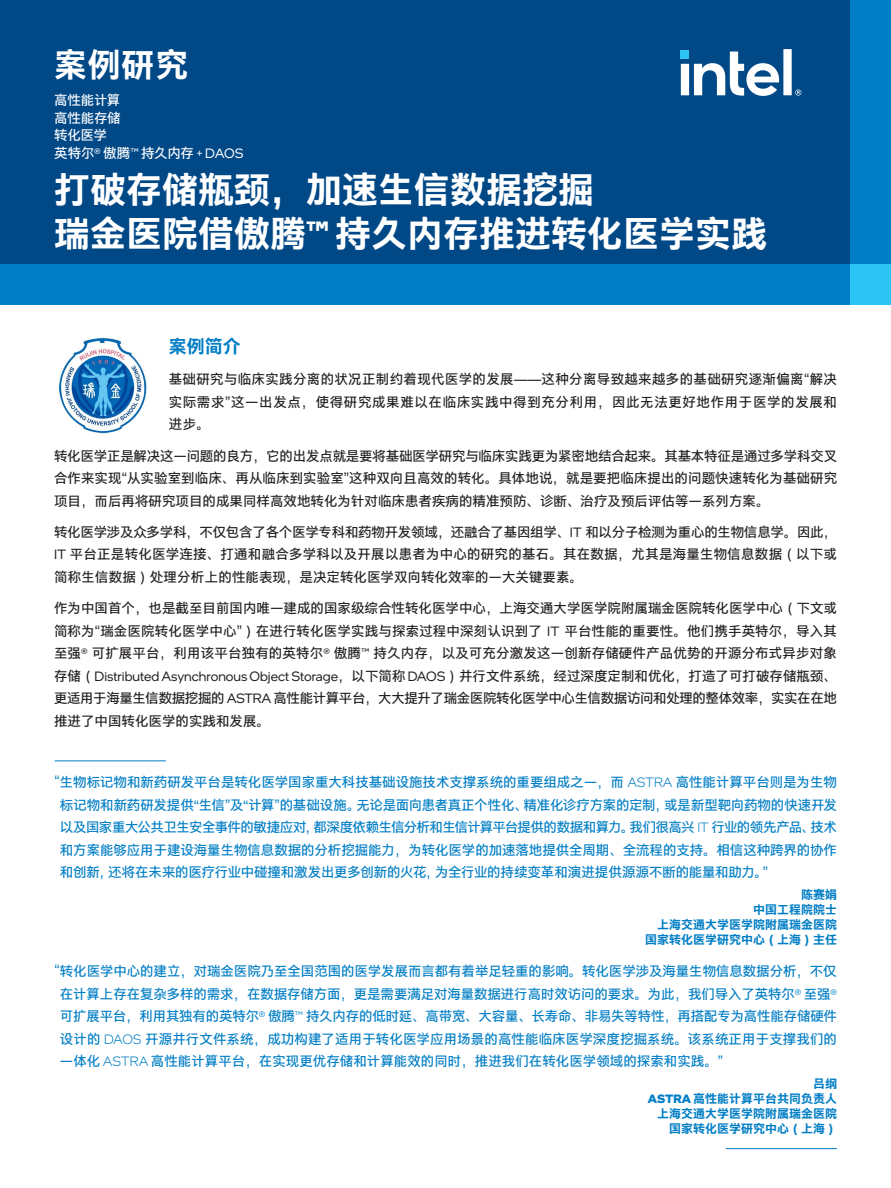
<style>
.page{position:relative;width:891px;height:1188px;background:#fff}
.page>*{position:absolute;margin:0;border:0;box-sizing:border-box;transform-origin:0 0}
.Main_Title{font:700 36px/43.2px "Intel Clear Hans";color:#fff}
.t1{font:700 33px "Intel Clear Hans";color:#fff}
.CopyHeaderBlue{font:700 18px "Intel Clear Hans";color:#007ec5}
.MainCopy___Caption{font:13.5px/22.5px "Intel Clear Hans";color:#231f20;text-align:justify}
.t2{font:13.5px/22.5px "Intel Clear Hans";color:#007ec5;text-align:justify}
.Mini_Header{font:13.5px "Intel Clear Hans";letter-spacing:-.015em;color:#fff}
.t3{font:700 12px "Intel Clear Hans";color:#007ec5}
.s1{font-family:"Intel One Display"}
.s2{font-family:"Intel One Display";font-weight:300}
</style>
<div class="page">
<div style="left:0;top:0;width:891px;height:305px;background:#014887"></div>
<div style="left:0;top:264px;width:891px;height:41px;background:#007ec5"></div>
<div style="left:850px;top:0;width:41px;height:305px;background:#007ec5"></div>
<svg style="left:681px;top:49px;width:120px;height:47px"></svg>
<div style="left:850px;top:264px;width:41px;height:41px;background:#2bc4f3"></div>
<hr style="left:55px;top:760px;width:111px;height:1px;background:#007ec5">
<hr style="left:726px;top:1148px;width:111px;height:1px;background:#007ec5">
<img style="left:59px;top:337px;width:88px;height:97px">
<h2 class="t1" style="left:54px;top:45px;width:136px">案例研究</h2>
<p class="Mini_Header" style="left:54px;top:92px;width:67px">高性能计算</p>
<p class="Mini_Header" style="left:54px;top:110px;width:68px">高性能存储</p>
<p class="Mini_Header" style="left:54px;top:128px;width:54px">转化医学</p>
<p class="Mini_Header" style="left:54px;top:145px;width:191px">英特尔<span class="s1">®</span> 傲腾<span class="s1">™</span> 持久内存 <span class="s1">+ DAOS</span></p>
<p class="Main_Title" style="left:54px;top:169px;width:715px">打破存储瓶颈，加速生信数据挖掘<br>瑞金医院借傲腾<span class="s1">™</span> 持久内存推进转化医学实践</p>
<p class="CopyHeaderBlue" style="left:169px;top:335px;width:73px">案例简介</p>
<p class="MainCopy___Caption" style="left:169px;top:368px;width:670px">基础研究与临床实践分离的状况正制约着现代医学的发展——这种分离导致越来越多的基础研究逐渐偏离“解决实际需求”这一出发点，使得研究成果难以在临床实践中得到充分利用，因此无法更好地作用于医学的发展和进步。</p>
<p class="MainCopy___Caption" style="left:54px;top:445px;width:785px">转化医学正是解决这一问题的良方，它的出发点就是要将基础医学研究与临床实践更为紧密地结合起来。其基本特征是通过多学科交叉合作来实现“从实验室到临床、再从临床到实验室”这种双向且高效的转化。具体地说，就是要把临床提出的问题快速转化为基础研究项目，而后再将研究项目的成果同样高效地转化为针对临床患者疾病的精准预防、诊断、治疗及预后评估等一系列方案。</p>
<p class="MainCopy___Caption" style="left:54px;top:521px;width:784px">转化医学涉及众多学科，不仅包含了各个医学专科和药物开发领域，还融合了基因组学、<span class="s1">IT</span> 和以分子检测为重心的生物信息学。因此，<span class="s1">IT</span> 平台正是转化医学连接、打通和融合多学科以及开展以患者为中心的研究的基石。其在数据，尤其是海量生物信息数据（以下或简称生信数据）处理分析上的性能表现，是决定转化医学双向转化效率的一大关键要素。</p>
<p class="MainCopy___Caption" style="left:54px;top:597px;width:784px">作为中国首个，也是截至目前国内唯一建成的国家级综合性转化医学中心，上海交通大学医学院附属瑞金医院转化医学中心（下文或简称为“瑞金医院转化医学中心”）在进行转化医学实践与探索过程中深刻认识到了 <span class="s1">IT</span> 平台性能的重要性。他们携手英特尔，导入其至强<span class="s1">®</span> 可扩展平台，利用该平台独有的英特尔<span class="s1">®</span> 傲腾<span class="s1">™</span> 持久内存，以及可充分激发这一创新存储硬件产品优势的开源分布式异步对象存储（<span class="s1">Distributed Asynchronous Object Storage</span>，以下简称 <span class="s1">DAOS</span>）并行文件系统，经过深度定制和优化，打造了可打破存储瓶颈、更适用于海量生信数据挖掘的 <span class="s1">ASTRA</span> 高性能计算平台，大大提升了瑞金医院转化医学中心生信数据访问和处理的整体效率，实实在在地推进了中国转化医学的实践和发展。</p>
<p class="t2" style="left:60px;top:771px;width:779px;text-indent:-5px">“生物标记物和新药研发平台是转化医学国家重大科技基础设施技术支撑系统的重要组成之一，而 <span class="s2">ASTRA</span> 高性能计算平台则是为生物标记物和新药研发提供“生信”及“计算”的基础设施。无论是面向患者真正个性化、精准化诊疗方案的定制，或是新型靶向药物的快速开发以及国家重大公共卫生安全事件的敏捷应对，都深度依赖生信分析和生信计算平台提供的数据和算力。我们很高兴 <span class="s2">IT</span> 行业的领先产品、技术和方案能够应用于建设海量生物信息数据的分析挖掘能力，为转化医学的加速落地提供全周期、全流程的支持。相信这种跨界的协作和创新，还将在未来的医疗行业中碰撞和激发出更多创新的火花，为全行业的持续变革和演进提供源源不断的能量和助力。”</p>
<p class="t3" style="left:801px;top:887px;width:37px">陈赛娟</p>
<p class="t3" style="left:753px;top:902px;width:85px">中国工程院院士</p>
<p class="t3" style="left:657px;top:917px;width:181px">上海交通大学医学院附属瑞金医院</p>
<p class="t3" style="left:645px;top:932px;width:193px">国家转化医学研究中心（上海）主任</p>
<p class="t2" style="left:60px;top:960px;width:779px;text-indent:-5px">“转化医学中心的建立，对瑞金医院乃至全国范围的医学发展而言都有着举足轻重的影响。转化医学涉及海量生物信息数据分析，不仅在计算上存在复杂多样的需求，在数据存储方面，更是需要满足对海量数据进行高时效访问的要求。为此，我们导入了英特尔<span class="s2">®</span> 至强<span class="s2">®</span>可扩展平台，利用其独有的英特尔<span class="s2">®</span> 傲腾<span class="s2">™</span> 持久内存的低时延、高带宽、大容量、长寿命、非易失等特性，再搭配专为高性能存储硬件设计的 <span class="s2">DAOS</span> 开源并行文件系统，成功构建了适用于转化医学应用场景的高性能临床医学深度挖掘系统。该系统正用于支撑我们的一体化 <span class="s2">ASTRA</span> 高性能计算平台，在实现更优存储和计算能效的同时，推进我们在转化医学领域的探索和实践。”</p>
<p class="t3" style="left:813px;top:1076px;width:25px">吕纲</p>
<p class="t3" style="left:648px;top:1091px;width:191px"><span class="s1">ASTRA</span> 高性能计算平台共同负责人</p>
<p class="t3" style="left:657px;top:1106px;width:181px">上海交通大学医学院附属瑞金医院</p>
<p class="t3" style="left:669px;top:1121px;width:169px">国家转化医学研究中心（上海）</p>
</div>
